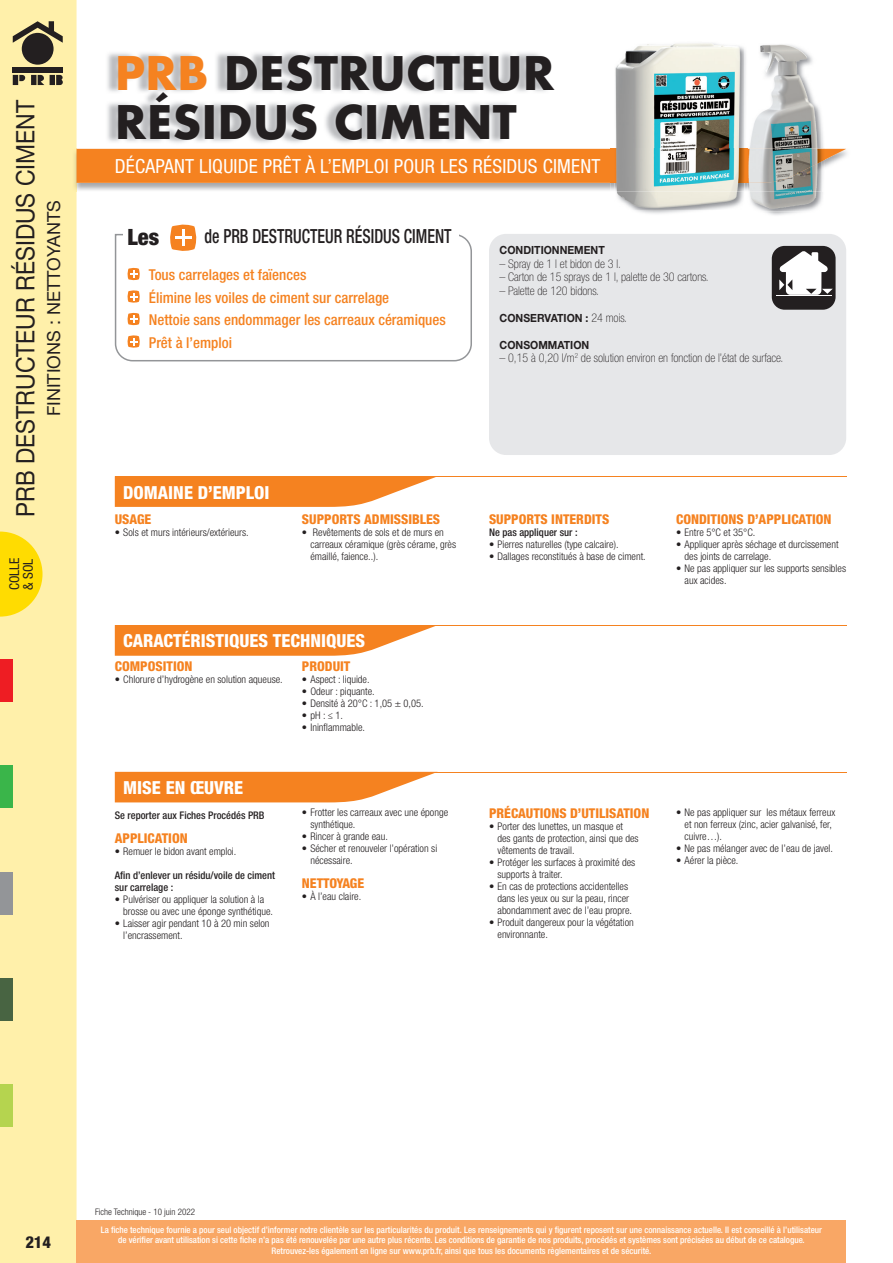
<style>
.page{position:relative;width:893px;height:1263px;background:#fff}
.page>*{position:absolute;margin:0;border:0;box-sizing:border-box;transform-origin:0 0}
.t1{font:700 45px/49.5px "Futura";color:#231f20}
.t2{font:25.5px "Helvetica Neue LT Std";color:#231f20;scale:.9 1}
.t3{font:900 condensed 22.5px "Helvetica Neue LT Std";color:#231f20}
.t4{font:condensed 19.5px "Helvetica Neue LT Std";letter-spacing:.01em;color:#fff}
.t5{font:500 condensed 19.5px "Helvetica Neue LT Std";color:#231f20;scale:.82 1}
.t6{font:800 condensed 18px "Helvetica Neue LT Std";color:#fff}
.t7{font:18px "Helvetica Neue LT Std";color:#231f20}
.t8{font:800 condensed 16.5px "Helvetica Neue LT Std";color:#231f20}
.t9{font:500 condensed 15px/22.5px "Helvetica Neue LT Std";color:#f58220}
.t10{font:800 condensed 13.5px "Helvetica Neue LT Std";color:#f58220}
.t11{font:condensed 13.5px/13.5px "Helvetica Neue LT Std";color:#231f20}
.t12{font:100 condensed 12px "Helvetica Neue LT Std";color:#231f20}
.t13{font:700 11.25px "Helvetica Neue LT Std";color:#231f20;scale:.93 1}
.t14{font:300 condensed 10.5px/12px "Helvetica Neue LT Std";color:#231f20}
.t15{font:500 condensed 10.5px/12px "Helvetica Neue LT Std";color:#231f20}
.t16{font:500 condensed 9px/10.5px "Helvetica Neue LT Std";color:#fff;text-align:center}
.t17{font:300 condensed 9px "Helvetica Neue LT Std";color:#231f20}
.s1{color:#f58220}
.s2{font-weight:100;font-stretch:condensed;font-size:12px}
.s3{font-weight:700}
</style>
<div class="page">
<div style="left:0;top:0;width:77px;height:1263px;background:#fff0aa"></div>
<div style="left:22px;top:33px;width:32px;height:32px;background:#231f20;border-radius:50%"></div>
<div style="left:13px;top:67px;width:50px;height:5px;background:#231f20"></div>
<svg style="left:13px;top:21px;width:50px;height:22px"></svg>
<div style="left:13px;top:75px;width:5px;height:10px;background:#231f20"></div>
<svg style="left:19px;top:75px;width:6px;height:6px"></svg>
<div style="left:31px;top:75px;width:6px;height:10px;background:#231f20"></div>
<div style="left:50px;top:75px;width:5px;height:10px;background:#231f20"></div>
<svg style="left:38px;top:75px;width:6px;height:10px"></svg>
<svg style="left:56px;top:75px;width:7px;height:10px"></svg>
<svg style="left:115px;top:477px;width:321px;height:30px;background:#f6923d"></svg>
<hr style="left:115px;top:476px;width:731px;height:1px;background:#f58220">
<img style="left:107px;top:52px;width:440px;height:91px">
<svg style="left:116px;top:224px;width:355px;height:137px"></svg>
<div style="left:489px;top:234px;width:357px;height:221px;background:#e6e7e9;border-radius:17px"></div>
<svg style="left:115px;top:626px;width:320px;height:30px;background:#f6923d"></svg>
<hr style="left:115px;top:625px;width:731px;height:1px;background:#f58220">
<svg style="left:115px;top:773px;width:320px;height:29px;background:#f6913b"></svg>
<hr style="left:115px;top:772px;width:731px;height:1px;background:#f58220">
<img style="left:614px;top:43px;width:130px;height:167px">
<svg style="left:77px;top:149px;width:769px;height:34px;background:#e18c3e"></svg>
<img style="left:744px;top:49px;width:4px;height:143px">
<img style="left:748px;top:44px;width:74px;height:168px">
<div style="left:77px;top:1220px;width:769px;height:43px;background:#f9a765"></div>
<div style="left:772px;top:246px;width:64px;height:64px;background:#231f20;border-radius:13px"></div>
<hr style="left:776px;top:295px;width:55px;height:1px;background:#fff">
<svg style="left:779px;top:251px;width:54px;height:44px"></svg>
<div style="left:0;top:659px;width:13px;height:43px;background:#ee1d23"></div>
<div style="left:0;top:765px;width:13px;height:43px;background:#3ab54a"></div>
<div style="left:0;top:872px;width:13px;height:42px;background:#939598"></div>
<div style="left:0;top:978px;width:13px;height:42px;background:#486442"></div>
<div style="left:0;top:1084px;width:13px;height:43px;background:#b5d44f"></div>
<svg style="left:0;top:531px;width:43px;height:86px;background:#ffe028"></svg>
<h2 class="t2" style="left:10px;top:516px;width:464px;rotate:-90deg">PRB DESTRUCTEUR RÉSIDUS CIMENT</h2>
<h3 class="t7" style="left:43px;top:416px;width:218px;rotate:-90deg">FINITIONS : NETTOYANTS</h3>
<p class="t11" style="left:8px;top:590px;width:34px;rotate:-90deg">COLLE &amp; SOL</p>
<h1 class="t1" style="left:115px;top:48px;width:441px"><span class="s1">PRB</span> DESTRUCTEUR<br>RÉSIDUS CIMENT</h1>
<h3 class="t4" style="left:115px;top:155px;width:487px">DÉCAPANT LIQUIDE PRÊT À L’EMPLOI POUR LES RÉSIDUS CIMENT</h3>
<h3 class="t3" style="left:128px;top:223px;width:33px">Les</h3>
<h3 class="t5" style="left:204px;top:225px;width:303px">de PRB DESTRUCTEUR RÉSIDUS CIMENT</h3>
<h3 class="t9" style="left:149px;top:263px;width:298px">Tous carrelages et faïences<br>Élimine les voiles de ciment sur carrelage<br>Nettoie sans endommager les carreaux céramiques Prêt à l’emploi</h3>
<p class="t13" style="left:500px;top:243px;width:115px">CONDITIONNEMENT</p>
<p class="t12" style="left:500px;top:257px;width:123px">– Spray de 1 l et bidon de 3 l.</p>
<p class="t12" style="left:500px;top:270px;width:210px">– Carton de 15 sprays de 1 l, palette de 30 cartons.</p>
<p class="t12" style="left:500px;top:284px;width:101px">– Palette de 120 bidons.</p>
<p class="t13" style="left:500px;top:311px;width:138px">CONSERVATION : <span class="s2">24 mois.</span></p>
<p class="t13" style="left:500px;top:338px;width:98px">CONSOMMATION</p>
<p class="t12" style="left:500px;top:351px;width:285px">– 0,15 à 0,20 l/m<sup>2</sup> de solution environ en fonction de l’état de surface.</p>
<h3 class="t6" style="left:123px;top:481px;width:148px">DOMAINE D’EMPLOI</h3>
<p class="t10" style="left:115px;top:511px;width:38px">USAGE</p>
<p class="t14" style="left:115px;top:526px;width:135px">• Sols et murs intérieurs/extérieurs.</p>
<p class="t10" style="left:302px;top:511px;width:140px">SUPPORTS ADMISSIBLES</p>
<p class="t14" style="left:310px;top:526px;width:147px;text-indent:-9px">• Revêtements de sols et de murs en carreaux céramique (grès cérame, grès émaillé, faience..).</p>
<h3 class="t6" style="left:123px;top:629px;width:243px">CARACT<span class="s3">É</span>RISTIQUES TECHNIQUES</h3>
<p class="t10" style="left:115px;top:658px;width:79px">COMPOSITION</p>
<p class="t14" style="left:115px;top:673px;width:170px">• Chlorure d’hydrogène en solution aqueuse.</p>
<h3 class="t6" style="left:123px;top:776px;width:121px">MISE EN ŒUVRE</h3>
<p class="t15" style="left:115px;top:809px;width:151px">Se reporter aux Fiches Procédés PRB</p>
<p class="t10" style="left:115px;top:830px;width:75px">APPLICATION</p>
<p class="t14" style="left:115px;top:845px;width:123px">• Remuer le bidon avant emploi.</p>
<p class="t15" style="left:115px;top:869px;width:162px">Afin d’enlever un résidu/voile de ciment sur carrelage :</p>
<p class="t14" style="left:123px;top:893px;width:151px;text-indent:-9px">• Pulvériser ou appliquer la solution à la brosse ou avec une éponge synthétique.</p>
<p class="t14" style="left:123px;top:917px;width:148px;text-indent:-9px">• Laisser agir pendant 10 à 20 min selon l’encrassement.</p>
<p class="t10" style="left:302px;top:658px;width:50px">PRODUIT</p>
<p class="t14" style="left:302px;top:673px;width:69px">• Aspect : liquide.</p>
<p class="t14" style="left:302px;top:685px;width:74px">• Odeur : piquante.</p>
<p class="t14" style="left:302px;top:697px;width:123px">• Densité à 20°C : 1,05 ± 0,05.</p>
<p class="t14" style="left:302px;top:709px;width:43px">• pH : ≤ 1.</p>
<p class="t14" style="left:302px;top:721px;width:65px">• Ininflammable.</p>
<p class="t14" style="left:310px;top:806px;width:139px;text-indent:-9px">• Frotter les carreaux avec une éponge synthétique.</p>
<p class="t14" style="left:302px;top:830px;width:88px">• Rincer à grande eau.</p>
<p class="t14" style="left:310px;top:842px;width:128px;text-indent:-9px">• Sécher et renouveler l’opération si nécessaire.</p>
<p class="t10" style="left:302px;top:875px;width:64px">NETTOYAGE</p>
<p class="t14" style="left:302px;top:890px;width:61px">• À l’eau claire.</p>
<p class="t10" style="left:489px;top:511px;width:122px">SUPPORTS INTERDITS</p>
<p class="t15" style="left:489px;top:526px;width:90px">Ne pas appliquer sur :</p>
<p class="t14" style="left:489px;top:538px;width:131px">• Pierres naturelles (type calcaire).</p>
<p class="t14" style="left:489px;top:550px;width:158px">• Dallages reconstitués à base de ciment.</p>
<p class="t10" style="left:676px;top:511px;width:157px">CONDITIONS D’APPLICATION</p>
<p class="t14" style="left:676px;top:526px;width:81px">• Entre 5°C et 35°C.</p>
<p class="t14" style="left:685px;top:538px;width:155px;text-indent:-9px">• Appliquer après séchage et durcissement des joints de carrelage.</p>
<p class="t14" style="left:685px;top:562px;width:163px;text-indent:-9px">• Ne pas appliquer sur les supports sensibles aux acides.</p>
<p class="t10" style="left:489px;top:805px;width:162px">PRÉCAUTIONS D’UTILISATION</p>
<p class="t14" style="left:497px;top:820px;width:143px;text-indent:-9px">• Porter des lunettes, un masque et des gants de protection, ainsi que des vêtements de travail.</p>
<p class="t14" style="left:497px;top:856px;width:139px;text-indent:-9px">• Protéger les surfaces à proximité des supports à traiter.</p>
<p class="t14" style="left:497px;top:880px;width:136px;text-indent:-9px">• En cas de protections accidentelles dans les yeux ou sur la peau, rincer abondamment avec de l’eau propre.</p>
<p class="t14" style="left:497px;top:916px;width:138px;text-indent:-9px">• Produit dangereux pour la végétation environnante.</p>
<p class="t14" style="left:685px;top:806px;width:152px;text-indent:-9px">• Ne pas appliquer sur les métaux ferreux et non ferreux (zinc, acier galvanisé, fer, cuivre…).</p>
<p class="t14" style="left:676px;top:842px;width:158px">• Ne pas mélanger avec de l’eau de javel.</p>
<p class="t14" style="left:676px;top:854px;width:64px">• Aérer la pièce.</p>
<h3 class="t8" style="left:25px;top:1231px;width:27px">214</h3>
<p class="t17" style="left:95px;top:1206px;width:101px">Fiche Technique - 10 juin 2022</p>
<p class="t16" style="left:101px;top:1224px;width:723px">La fiche technique fournie a pour seul objectif d’informer notre clientèle sur les particularités du produit. Les renseignements qui y figurent reposent sur une connaissance actuelle. Il est conseillé à l’utilisateur de vérifier avant utilisation si cette fiche n’a pas été renouvelée par une autre plus récente. Les conditions de garantie de nos produits, procédés et systèmes sont précisées au début de ce catalogue.<br>Retrouvez-les également en ligne sur www.prb.fr, ainsi que tous les documents règlementaires et de sécurité.</p>
</div>
